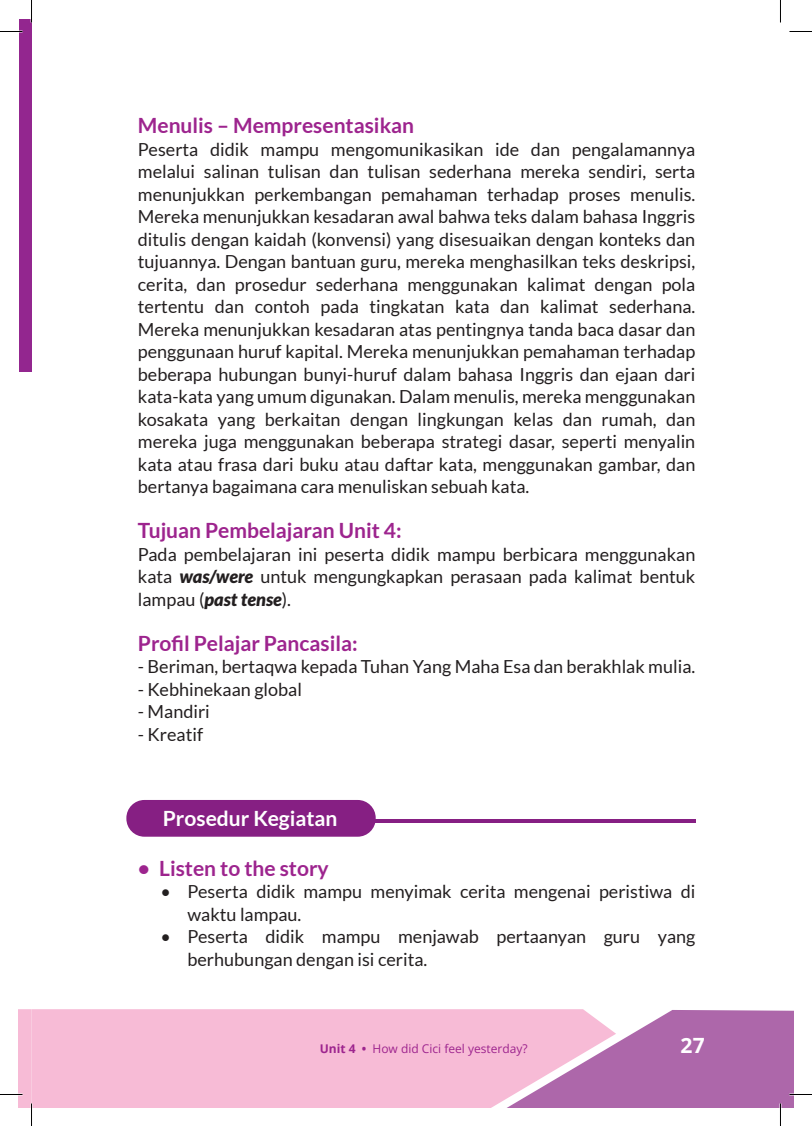
<style>
.page{position:relative;width:812px;height:1126px;background:#fff}
.page>*{position:absolute;margin:0;border:0;box-sizing:border-box;transform-origin:0 0}
.t1{font:700 21px "Lato";color:#9d248e}
.t2{font:700 21px "Lato";color:#fff}
.t3{font:700 21px "Open Sans";color:#fff}
.t4{font:18px/22.5px "Lato";color:#231f20;text-align:justify}
.t5{font:12px "Open Sans";color:#9d248e}
.s1{font-weight:900;font-style:italic}
.s2{font-weight:700}
</style>
<div class="page">
<div style="left:32px;top:1009px;width:552px;height:98px;background:#f7bbd6"></div>
<div style="left:19px;top:19px;width:13px;height:353px;background:#93268f"></div>
<div style="left:126px;top:800px;width:249px;height:37px;background:#861f83;border-radius:18px"></div>
<hr style="left:340px;top:819px;width:355px;height:3px;background:#861f83">
<svg style="left:0;top:31px;width:22px;height:1px"></svg>
<svg style="left:789px;top:31px;width:22px;height:1px"></svg>
<svg style="left:31px;top:0;width:1px;height:22px"></svg>
<svg style="left:0;top:1009px;width:32px;height:117px"></svg>
<svg style="left:780px;top:0;width:1px;height:22px"></svg>
<svg style="left:491px;top:1010px;width:320px;height:116px"></svg>
<p class="t1" style="left:138px;top:114px;width:278px">Menulis – Mempresentasikan</p>
<p class="t4" style="left:138px;top:138px;width:559px">Peserta didik mampu mengomunikasikan ide dan pengalamannya melalui salinan tulisan dan tulisan sederhana mereka sendiri, serta menunjukkan perkembangan pemahaman terhadap proses menulis.<br>Mereka menunjukkan kesadaran awal bahwa teks dalam bahasa Inggris ditulis dengan kaidah (konvensi) yang disesuaikan dengan konteks dan tujuannya. Dengan bantuan guru, mereka menghasilkan teks deskripsi, cerita, dan prosedur sederhana menggunakan kalimat dengan pola tertentu dan contoh pada tingkatan kata dan kalimat sederhana.<br>Mereka menunjukkan kesadaran atas pentingnya tanda baca dasar dan penggunaan huruf kapital. Mereka menunjukkan pemahaman terhadap beberapa hubungan bunyi-huruf dalam bahasa Inggris dan ejaan dari kata-kata yang umum digunakan. Dalam menulis, mereka menggunakan kosakata yang berkaitan dengan lingkungan kelas dan rumah, dan mereka juga menggunakan beberapa strategi dasar, seperti menyalin kata atau frasa dari buku atau daftar kata, menggunakan gambar, dan bertanya bagaimana cara menuliskan sebuah kata.</p>
<p class="t1" style="left:138px;top:519px;width:265px">Tujuan Pembelajaran Unit 4:</p>
<p class="t4" style="left:138px;top:543px;width:559px">Pada pembelajaran ini peserta didik mampu berbicara menggunakan kata <span class="s1">was/were</span> untuk mengungkapkan perasaan pada kalimat bentuk lampau (<span class="s1">past tense</span>).</p>
<p class="t1" style="left:138px;top:631px;width:221px">Profil Pelajar Pancasila:</p>
<p class="t4" style="left:138px;top:656px;width:558px">- Beriman, bertaqwa kepada Tuhan Yang Maha Esa dan berakhlak mulia.</p>
<p class="t4" style="left:138px;top:678px;width:165px">- Kebhinekaan global</p>
<p class="t4" style="left:138px;top:701px;width:73px">- Mandiri</p>
<p class="t4" style="left:138px;top:723px;width:67px">- Kreatif</p>
<p class="t2" style="left:163px;top:806px;width:176px">Prosedur Kegiatan</p>
<p class="t1" style="left:138px;top:856px;width:192px">• Listen to the story</p>
<p class="t4" style="left:187px;top:881px;width:509px;text-indent:-27px">• Peserta didik mampu menyimak cerita mengenai peristiwa di waktu lampau.</p>
<p class="t4" style="left:187px;top:926px;width:509px;text-indent:-27px">• Peserta didik mampu menjawab pertaanyan guru yang berhubungan dengan isi cerita.</p>
<p class="t5" style="left:319px;top:1040px;width:209px"><span class="s2">Unit 4 •</span> How did Cici feel yesterday?</p>
<p class="t3" style="left:680px;top:1030px;width:26px">27</p>
</div>
